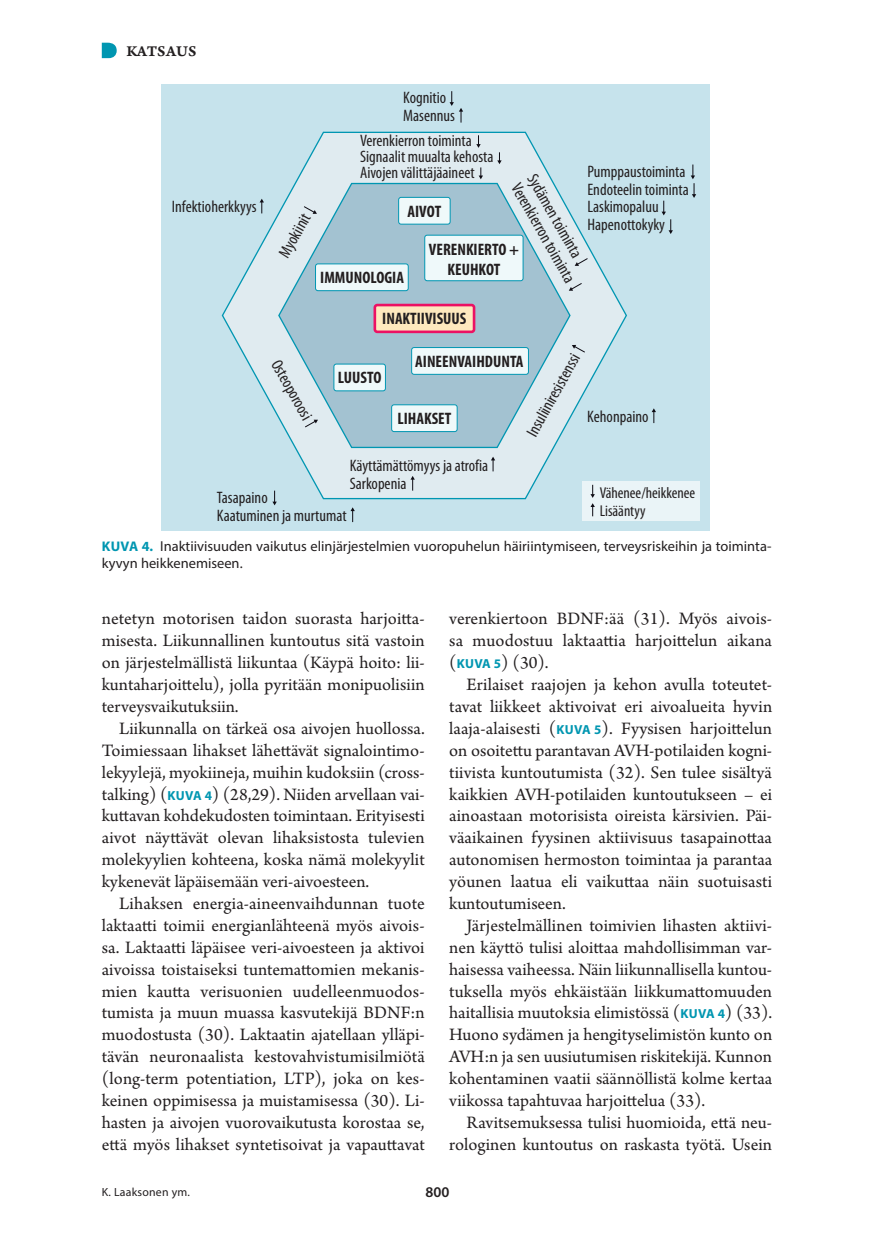
<style>
.page{position:relative;width:874px;height:1241px;background:#fff}
.page>*{position:absolute;margin:0;border:0;box-sizing:border-box;transform-origin:0 0}
.t1{font:18.38px/21.9px "Arno Pro";color:#231f20;text-align:justify}
.t2{font:condensed 16.62px/17.5px "Myriad Pro";color:#231f20}
.t3{font:700 condensed 16.62px/19.9px "Myriad Pro";color:#231f20;text-align:center}
.t4{font:condensed 15.75px/18.4px "Myriad Pro";color:#231f20}
.vinj{font:15.75px "Arno Pro Smbd Caption";letter-spacing:.005em;color:#231f20}
.t5{font:600 14.88px "Myriad Pro";color:#231f20}
.kt{font:14.35px/17.5px "Myriad Pro";color:#231f20}
.Ala{font:11.9px "Myriad Pro";letter-spacing:.02em;color:#231f20}
.s1{font-weight:700;font-size:14px;color:#0096b1}
.s2{font-family:"Myriad Pro";font-weight:700;font-size:13.12px;color:#0096b1}
</style>
<div class="page">
<svg style="left:102px;top:43px;width:15px;height:15px"></svg>
<div style="left:161px;top:84px;width:548px;height:447px;background:#c6e3ec"></div>
<div style="left:582px;top:481px;width:117px;height:40px;background:#eaf4f7"></div>
<svg style="left:221px;top:131px;width:406px;height:369px"></svg>
<svg style="left:277px;top:182px;width:294px;height:266px;background:#b1cdda"></svg>
<div style="left:424px;top:235px;width:99px;height:46px;background:#eff9fa;border-radius:2px"></div>
<div style="left:424px;top:235px;width:99px;height:46px;border:1px solid #0096b2;border-radius:2px"></div>
<div style="left:315px;top:264px;width:93px;height:26px;background:#eff9fa;border-radius:2px"></div>
<div style="left:315px;top:263px;width:93px;height:28px;border:1px solid #0096b2;border-radius:2px"></div>
<div style="left:374px;top:305px;width:100px;height:27px;background:#fee9be;border-radius:2px"></div>
<div style="left:373px;top:304px;width:102px;height:29px;border:3px solid #ec1163;border-radius:2px"></div>
<div style="left:398px;top:197px;width:52px;height:27px;background:#eff9fa;border-radius:2px"></div>
<div style="left:398px;top:197px;width:52px;height:27px;border:1px solid #0096b2;border-radius:2px"></div>
<div style="left:411px;top:347px;width:117px;height:27px;background:#eff9fa;border-radius:2px"></div>
<div style="left:411px;top:347px;width:117px;height:28px;border:1px solid #0096b2;border-radius:2px"></div>
<div style="left:391px;top:405px;width:66px;height:26px;background:#eff9fa;border-radius:2px"></div>
<div style="left:391px;top:404px;width:66px;height:28px;border:1px solid #0096b2;border-radius:2px"></div>
<div style="left:334px;top:364px;width:51px;height:27px;background:#eff9fa;border-radius:2px"></div>
<div style="left:333px;top:363px;width:52px;height:28px;border:1px solid #0096b2;border-radius:2px"></div>
<svg style="left:571px;top:345px;width:14px;height:8px"></svg>
<svg style="left:490px;top:456px;width:5px;height:15px"></svg>
<svg style="left:410px;top:476px;width:4px;height:14px"></svg>
<svg style="left:651px;top:408px;width:4px;height:15px"></svg>
<svg style="left:259px;top:199px;width:5px;height:14px"></svg>
<svg style="left:590px;top:484px;width:4px;height:32px"></svg>
<svg style="left:449px;top:91px;width:14px;height:32px"></svg>
<svg style="left:661px;top:201px;width:11px;height:33px"></svg>
<svg style="left:690px;top:164px;width:5px;height:34px"></svg>
<svg style="left:478px;top:167px;width:5px;height:12px"></svg>
<svg style="left:497px;top:152px;width:4px;height:12px"></svg>
<svg style="left:476px;top:135px;width:4px;height:13px"></svg>
<svg style="left:303px;top:205px;width:14px;height:9px"></svg>
<svg style="left:574px;top:257px;width:14px;height:9px"></svg>
<svg style="left:568px;top:282px;width:14px;height:9px"></svg>
<svg style="left:350px;top:507px;width:4px;height:15px"></svg>
<svg style="left:272px;top:490px;width:5px;height:15px"></svg>
<svg style="left:304px;top:419px;width:14px;height:9px"></svg>
<p class="vinj" style="left:126px;top:41px;width:71px">KATSAUS</p>
<p class="t2" style="left:172px;top:198px;width:86px">Infektioherkkyys</p>
<p class="t2" style="left:275px;top:252px;width:49px;rotate:-61deg">Myokiinit</p>
<p class="t2" style="left:283px;top:356px;width:68px;rotate:61deg">Osteoporoosi</p>
<p class="t2" style="left:403px;top:89px;width:53px">Kognitio<br>Masennus</p>
<p class="t2" style="left:360px;top:133px;width:135px;line-height:15.8px">Verenkierron toiminta<br>Signaalit muualta kehosta<br>Aivojen välittäjäaineet</p>
<p class="t2" style="left:539px;top:170px;width:113px;line-height:18.4px;rotate:60deg">Sydämen toiminta<br>Verenkierron toiminta</p>
<p class="t3" style="left:407px;top:201px;width:35px">AIVOT</p>
<p class="t3" style="left:429px;top:239px;width:91px">VERENKIERTO +<br>KEUHKOT</p>
<p class="t3" style="left:320px;top:267px;width:85px">IMMUNOLOGIA</p>
<p class="t3" style="left:382px;top:308px;width:86px">INAKTIIVISUUS</p>
<p class="t3" style="left:415px;top:351px;width:110px">AINEENVAIHDUNTA</p>
<p class="t3" style="left:338px;top:367px;width:45px">LUUSTO</p>
<p class="t3" style="left:397px;top:408px;width:55px">LIHAKSET</p>
<p class="t2" style="left:523px;top:431px;width:94px;rotate:-61deg">Insuliiniresistenssi</p>
<p class="t2" style="left:587px;top:163px;width:103px">Pumppaustoiminta<br>Endoteelin toiminta<br>Laskimopaluu<br>Hapenottokyky</p>
<p class="t2" style="left:587px;top:407px;width:63px">Kehonpaino</p>
<p class="t2" style="left:349px;top:457px;width:140px">Käyttämättömyys ja atrofia<br>Sarkopenia</p>
<p class="t4" style="left:599px;top:483px;width:97px">Vähenee/heikkenee<br>Lisääntyy</p>
<p class="kt" style="left:102px;top:537px;width:670px"><span class="s1">KUVA 4.</span> Inaktiivisuuden vaikutus elinjärjestelmien vuoropuhelun häiriintymiseen, terveysriskeihin ja toiminta&shy;kyvyn heikkenemiseen.</p>
<p class="t2" style="left:217px;top:489px;width:131px">Tasapaino<br>Kaatuminen ja murtumat</p>
<p class="t1" style="left:102px;top:609px;width:324px">netetyn motorisen taidon suorasta harjoitta&shy;misesta. Liikunnallinen kuntoutus sitä vastoin on järjestelmällistä liikuntaa (Käypä hoito: lii&shy;kuntaharjoittelu), jolla pyritään monipuolisiin terveysvaikutuksiin.</p>
<p class="t1" style="left:102px;top:718px;width:324px;text-indent:17px">Liikunnalla on tärkeä osa aivojen huollossa.<br>Toimiessaan lihakset lähettävät signalointimo&shy;lekyylejä, myokiineja, muihin kudoksiin (cross&shy;talking) (<span class="s2">KUVA 4</span>) (28,29). Niiden arvellaan vai&shy;kuttavan kohdekudosten toimintaan. Erityisesti aivot näyttävät olevan lihaksistosta tulevien molekyylien kohteena, koska nämä molekyylit kykenevät läpäisemään veri-aivoesteen.</p>
<p class="t1" style="left:102px;top:893px;width:324px;text-indent:17px">Lihaksen energia-aineenvaihdunnan tuote laktaatti toimii energianlähteenä myös aivois&shy;sa. Laktaatti läpäisee veri-aivoesteen ja aktivoi aivoissa toistaiseksi tuntemattomien mekanis&shy;mien kautta verisuonien uudelleenmuodos&shy;tumista ja muun muassa kasvutekijä BDNF:n muodostusta (30). Laktaatin ajatellaan ylläpi&shy;tävän neuronaalista kestovahvistumisilmiötä (long-term potentiation, LTP), joka on kes&shy;keinen oppimisessa ja muistamisessa (30). Li&shy;hasten ja aivojen vuorovaikutusta korostaa se, että myös lihakset syntetisoivat ja vapauttavat</p>
<p class="t1" style="left:449px;top:609px;width:324px">verenkiertoon BDNF:ää (31). Myös aivois&shy;sa muodostuu laktaattia harjoittelun aikana (<span class="s2">KUVA 5</span>) (30).</p>
<p class="t1" style="left:449px;top:674px;width:324px;text-indent:17px">Erilaiset raajojen ja kehon avulla toteutet&shy;tavat liikkeet aktivoivat eri aivoalueita hyvin laaja-alaisesti (<span class="s2">KUVA 5</span>). Fyysisen harjoittelun on osoitettu parantavan AVH-potilaiden kogni&shy;tiivista kuntoutumista (32). Sen tulee sisältyä kaikkien AVH-potilaiden kuntoutukseen – ei ainoastaan motorisista oireista kärsivien. Päi&shy;väaikainen fyysinen aktiivisuus tasapainottaa autonomisen hermoston toimintaa ja parantaa yöunen laatua eli vaikuttaa näin suotuisasti kuntoutumiseen.</p>
<p class="t1" style="left:449px;top:915px;width:324px;text-indent:17px">Järjestelmällinen toimivien lihasten aktiivi&shy;nen käyttö tulisi aloittaa mahdollisimman var&shy;haisessa vaiheessa. Näin liikunnallisella kuntou&shy;tuksella myös ehkäistään liikkumattomuuden haitallisia muutoksia elimistössä (<span class="s2">KUVA 4</span>) (33).<br>Huono sydämen ja hengityselimistön kunto on AVH:n ja sen uusiutumisen riskitekijä. Kunnon kohentaminen vaatii säännöllistä kolme kertaa viikossa tapahtuvaa harjoittelua (33).</p>
<p class="t1" style="left:449px;top:1112px;width:324px;text-align:right">Ravitsemuksessa tulisi huomioida, että neu&shy;rologinen kuntoutus on raskasta työtä. Usein</p>
<p class="Ala" style="left:102px;top:1184px;width:90px">K. Laaksonen ym.</p>
<p class="t5" style="left:425px;top:1182px;width:25px">800</p>
</div>
